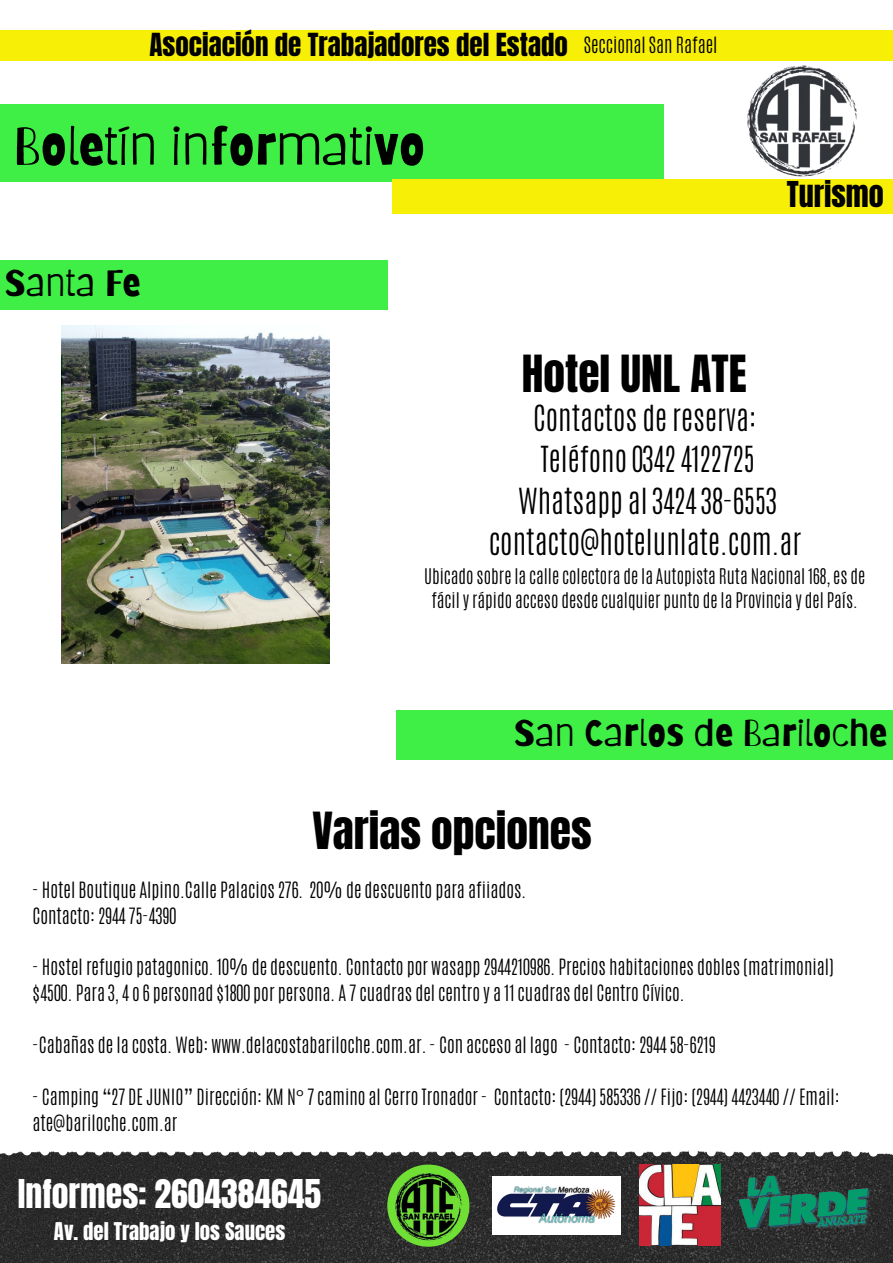
<style>
.page{position:relative;width:893px;height:1263px;background:#fff}
.page>*{position:absolute;margin:0;border:0;box-sizing:border-box;transform-origin:0 0}
.t1{font:52.43px "Barriecito";color:#000}
.t2{font:43.5px "Anton";color:#000}
.t3{font:37.12px "Barriecito";color:#000}
.t4{font:33.75px "Anton";color:#fff}
.t5{font:30.3px "Anton";color:#000}
.t6{font:300 30px "Antonio";color:#000}
.t7{font:27px "Anton";color:#000}
.t8{font:20.77px "Anton";color:#fff}
.t9{font:300 18.75px/25.9px "Antonio";color:#000}
.t10{font:300 18px/24.8px "Antonio";color:#000;text-align:center}
</style>
<div class="page">
<div style="left:0;top:104px;width:664px;height:77px;background:#3fef46"></div>
<img style="left:0;top:1153px;width:893px;height:110px">
<svg style="left:4px;top:1150px;width:874px;height:6px"></svg>
<img style="left:639px;top:1164px;width:81px;height:81px">
<img style="left:387px;top:1164px;width:82px;height:83px;border-radius:50%">
<img style="left:493px;top:1177px;width:127px;height:57px">
<img style="left:738px;top:1174px;width:133px;height:57px">
<div style="left:392px;top:179px;width:501px;height:35px;background:#f8ef07"></div>
<div style="left:0;top:30px;width:893px;height:30px;background:#f8ef07"></div>
<img style="left:747px;top:65px;width:110px;height:112px">
<div style="left:0;top:260px;width:387px;height:50px;background:#3fef46"></div>
<img style="left:62px;top:326px;width:267px;height:337px">
<div style="left:397px;top:711px;width:496px;height:49px;background:#3fef46"></div>
<p class="t7" style="left:149px;top:25px;width:420px">Asociación de Trabajadores del Estado</p>
<p class="t9" style="left:584px;top:32px;width:135px">Seccional San Rafael</p>
<p class="t1" style="left:14px;top:114px;width:413px">Boletín informativo</p>
<p class="t3" style="left:4px;top:261px;width:138px">Santa Fe</p>
<p class="t5" style="left:786px;top:173px;width:99px">Turismo</p>
<p class="t2" style="left:522px;top:342px;width:226px">Hotel UNL ATE</p>
<p class="t6" style="left:533px;top:396px;width:225px">Contactos de reserva:</p>
<p class="t6" style="left:540px;top:438px;width:216px">Teléfono 0342 4122725</p>
<p class="t6" style="left:518px;top:479px;width:260px">Whatsapp al 3424 38-6553</p>
<p class="t6" style="left:489px;top:521px;width:314px">contacto@hotelunlate.com.ar</p>
<p class="t10" style="left:424px;top:564px;width:443px">Ubicado sobre la calle colectora de la Autopista Ruta Nacional 168, es de fácil y rápido acceso desde cualquier punto de la Provincia y del País.</p>
<p class="t3" style="left:514px;top:710px;width:375px">San Carlos de Bariloche</p>
<p class="t2" style="left:312px;top:799px;width:281px">Varias opciones</p>
<p class="t9" style="left:32px;top:877px;width:495px">- Hotel Boutique Alpino.Calle Palacios 276. 20% de descuento para afiiados.</p>
<p class="t9" style="left:32px;top:903px;width:145px">Contacto: 2944 75-4390</p>
<p class="t9" style="left:32px;top:954px;width:803px">- Hostel refugio patagonico. 10% de descuento. Contacto por wasapp 2944210986. Precios habitaciones dobles (matrimonial) $4500. Para 3, 4 o 6 personad $1800 por persona. A 7 cuadras del centro y a 11 cuadras del Centro Cívico.</p>
<p class="t9" style="left:32px;top:1032px;width:684px">-Cabañas de la costa. Web: www.delacostabariloche.com.ar. - Con acceso al lago - Contacto: 2944 58-6219</p>
<p class="t9" style="left:32px;top:1084px;width:809px">- Camping “27 DE JUNIO” Dirección: KM N° 7 camino al Cerro Tronador - Contacto: (2944) 585336 // Fijo: (2944) 4423440 // Email: ate@bariloche.com.ar</p>
<p class="t4" style="left:18px;top:1169px;width:305px">Informes: 2604384645</p>
<p class="t8" style="left:54px;top:1217px;width:233px">Av. del Trabajo y los Sauces</p>
</div>
